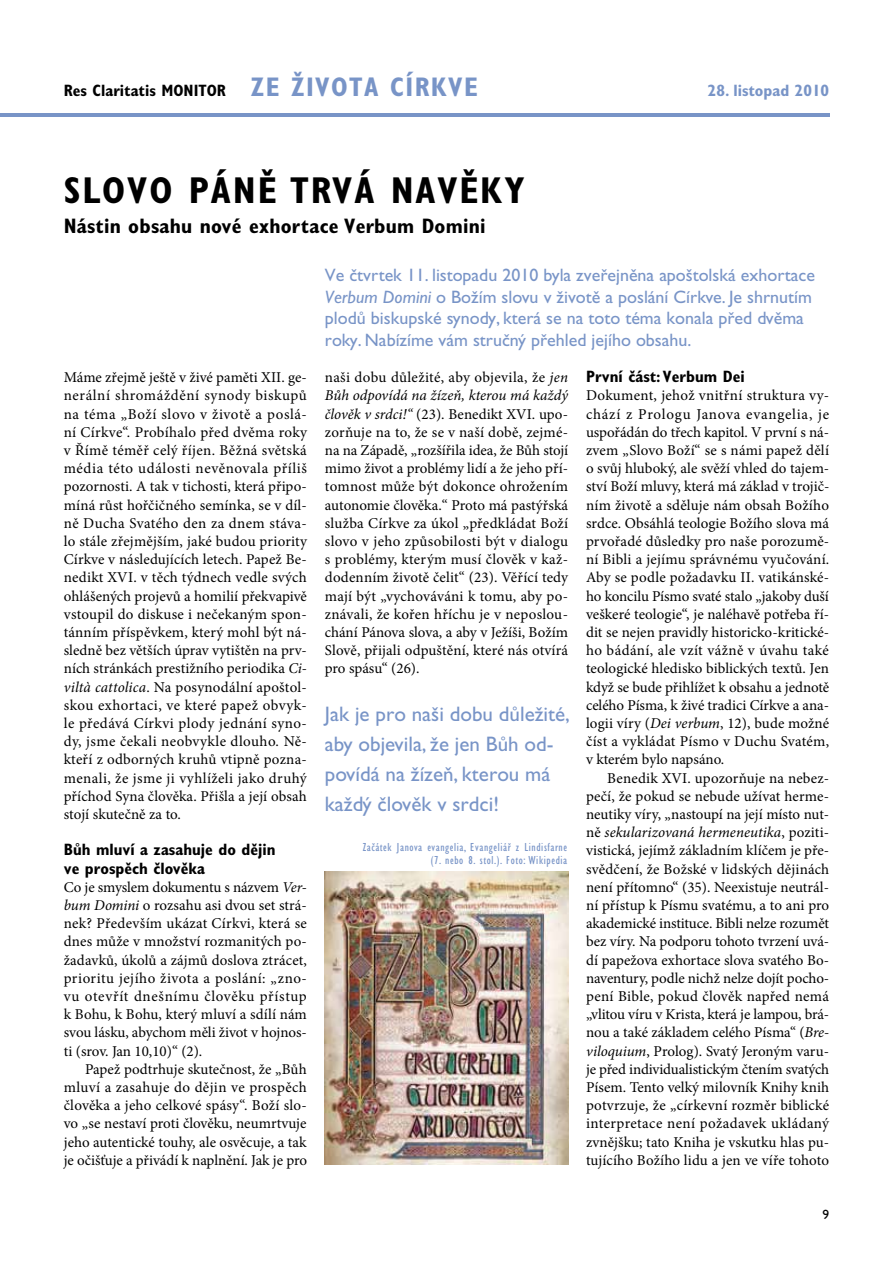
<style>
.page{position:relative;width:893px;height:1263px;background:#fff}
.page>*{position:absolute;margin:0;border:0;box-sizing:border-box;transform-origin:0 0}
.t1{font:700 condensed 37.5px "Gill Sans Std";letter-spacing:.05em;color:#000}
.t2{font:700 condensed 27px "Gill Sans Std";color:#7894c7}
.t3{font:21px/30px "Gill Sans Std";color:#7894c7}
.t4{font:700 condensed 21px "Gill Sans Std";letter-spacing:.01em;color:#000}
.t5{font:18px/21.6px "Gill Sans Std";color:#7894c7}
.t6{font:700 condensed 16.5px/18.1px "Gill Sans Std";color:#000}
.t7{font:700 condensed 16.5px "Gill Sans Std";color:#7894c7}
.t8{font:15px/18.1px "Minion Pro";color:#000;text-align:justify}
.t9{font:13.5px "Gill Sans Std";color:#000}
.t10{font:condensed 12px/13.5px "Gill Sans Std";letter-spacing:.05em;color:#7894c7;text-align:right}
.s1{font-size:27px;color:#7894c7}
.s2{font-style:italic}
</style>
<div class="page">
<hr style="left:0;top:113px;width:829px;height:4px;background:#7894c7">
<img style="left:324px;top:872px;width:244px;height:293px">
<p class="t6" style="left:64px;top:82px;width:258px">Res Claritatis MONITOR <span class="s1">ze života</span></p>
<h2 class="t2" style="left:390px;top:71px;width:41px">církve</h2>
<p class="t7" style="left:708px;top:81px;width:123px">28. listopad 2010</p>
<h1 class="t1" style="left:64px;top:168px;width:462px">SLOVO PÁNĚ TRVÁ NAVĚKY</h1>
<h3 class="t4" style="left:64px;top:214px;width:423px">Nástin obsahu nové exhortace Verbum Domini</h3>
<p class="t5" style="left:325px;top:264px;width:492px">Ve čtvrtek 11. listopadu 2010 byla zveřejněna apoštolská exhortace <span class="s2">Verbum Domini</span> o Božím slovu v životě a poslání Církve. Je shrnutím plodů biskupské synody, která se na toto téma konala před dvěma roky. Nabízíme vám stručný přehled jejího obsahu.</p>
<p class="t8" style="left:64px;top:368px;width:245px">Máme zřejmě ještě v živé paměti XII. ge&shy;nerální shromáždění synody biskupů na téma „Boží slovo v životě a poslá&shy;ní Církve“. Probíhalo před dvěma roky v Římě téměř celý říjen. Běžná světská média této události nevěnovala příliš pozornosti. A tak v tichosti, která připo&shy;míná růst hořčičného semínka, se v díl&shy;ně Ducha Svatého den za dnem stáva&shy;lo stále zřejmějším, jaké budou priority Církve v následujících letech. Papež Be&shy;nedikt XVI. v těch týdnech vedle svých ohlášených projevů a homilií překvapivě vstoupil do diskuse i nečekaným spon&shy;tánním příspěvkem, který mohl být ná&shy;sledně bez větších úprav vytištěn na prv&shy;ních stránkách prestižního periodika <span class="s2">Ci&shy;viltà cattolica</span>. Na posynodální apoštol&shy;skou exhortaci, ve které papež obvyk&shy;le předává Církvi plody jednání syno&shy;dy, jsme čekali neobvykle dlouho. Ně&shy;kteří z odborných kruhů vtipně pozna&shy;menali, že jsme ji vyhlíželi jako druhý příchod Syna člověka. Přišla a její obsah stojí skutečně za to.</p>
<p class="t6" style="left:64px;top:841px;width:213px">Bůh mluví a zasahuje do dějin ve prospěch člověka</p>
<p class="t8" style="left:64px;top:878px;width:245px">Co je smyslem dokumentu s názvem <span class="s2">Ver&shy;bum Domini</span> o rozsahu asi dvou set strá&shy;nek? Především ukázat Církvi, která se dnes může v množství rozmanitých po&shy;žadavků, úkolů a zájmů doslova ztrácet, prioritu jejího života a poslání: „zno&shy;vu otevřít dnešnímu člověku přístup k Bohu, k Bohu, který mluví a sdílí nám svou lásku, abychom měli život v hojnos&shy;ti (srov. Jan 10,10)“ (2).</p>
<p class="t8" style="left:64px;top:1060px;width:245px;text-indent:21px">Papež podtrhuje skutečnost, že „Bůh mluví a zasahuje do dějin ve prospěch člověka a jeho celkové spásy“. Boží slo&shy;vo „se nestaví proti člověku, neumrtvuje jeho autentické touhy, ale osvěcuje, a tak je očišťuje a přivádí k naplnění. Jak je pro</p>
<p class="t8" style="left:325px;top:368px;width:245px">naši dobu důležité, aby objevila, že <span class="s2">jen Bůh odpovídá na žízeň, kterou má každý člověk v srdci!“</span> (23). Benedikt XVI. upo&shy;zorňuje na to, že se v naší době, zejmé&shy;na na Západě, „rozšířila idea, že Bůh stojí mimo život a problémy lidí a že jeho pří&shy;tomnost může být dokonce ohrožením autonomie člověka.“ Proto má pastýřská služba Církve za úkol „předkládat Boží slovo v jeho způsobilosti být v dialogu s problémy, kterým musí člověk v kaž&shy;dodenním životě čelit“ (23). Věřící tedy mají být „vychováváni k tomu, aby po&shy;znávali, že kořen hříchu je v neposlou&shy;chání Pánova slova, a aby v Ježíši, Božím Slově, přijali odpuštění, které nás otvírá pro spásu“ (26).</p>
<p class="t6" style="left:586px;top:367px;width:160px">První část: Verbum Dei</p>
<p class="t8" style="left:586px;top:387px;width:245px">Dokument, jehož vnitřní struktura vy&shy;chází z Prologu Janova evangelia, je uspořádán do třech kapitol. V první s ná&shy;zvem „Slovo Boží“ se s námi papež dělí o svůj hluboký, ale svěží vhled do tajem&shy;ství Boží mluvy, která má základ v trojič&shy;ním životě a sděluje nám obsah Božího srdce. Obsáhlá teologie Božího slova má prvořadé důsledky pro naše porozumě&shy;ní Bibli a jejímu správnému vyučování.<br>Aby se podle požadavku II. vatikánské&shy;ho koncilu Písmo svaté stalo „jakoby duší veškeré teologie“, je naléhavě potřeba ří&shy;dit se nejen pravidly historicko-kritické&shy;ho bádání, ale vzít vážně v úvahu také teologické hledisko biblických textů. Jen když se bude přihlížet k obsahu a jednotě celého Písma, k živé tradici Církve a ana&shy;logii víry (<span class="s2">Dei verbum</span>, 12), bude možné číst a vykládat Písmo v Duchu Svatém, v kterém bylo napsáno.</p>
<p class="t8" style="left:586px;top:769px;width:245px;text-indent:21px">Benedik XVI. upozorňuje na nebez&shy;pečí, že pokud se nebude užívat herme&shy;neutiky víry, „nastoupí na její místo nut&shy;ně <span class="s2">sekularizovaná hermeneutika</span>, poziti&shy;vistická, jejímž základním klíčem je pře&shy;svědčení, že Božské v lidských dějinách není přítomno“ (35). Neexistuje neutrál&shy;ní přístup k Písmu svatému, a to ani pro akademické instituce. Bibli nelze rozumět bez víry. Na podporu tohoto tvrzení uvá&shy;dí papežova exhortace slova svatého Bo&shy;naventury, podle nichž nelze dojít pocho&shy;pení Bible, pokud člověk napřed nemá „vlitou víru v Krista, která je lampou, brá&shy;nou a také základem celého Písma“ (<span class="s2">Bre&shy;viloquium</span>, Prolog). Svatý Jeroným varu&shy;je před individualistickým čtením svatých Písem. Tento velký milovník Knihy knih potvrzuje, že „církevní rozměr biblické interpretace není požadavek ukládaný zvnějšku; tato Kniha je vskutku hlas pu&shy;tujícího Božího lidu a jen ve víře tohoto</p>
<h3 class="t3" style="left:325px;top:699px;width:246px">Jak je pro naši dobu důležité, aby objevila, že jen Bůh od&shy;povídá na žízeň, kterou má každý člověk v srdci!</h3>
<p class="t10" style="left:363px;top:840px;width:206px">Začátek Janova evangelia, Evangeliář z Lindisfarne (7. nebo 8. stol.). Foto: Wikipedia</p>
<p class="t9" style="left:822px;top:1207px;width:8px">9</p>
</div>
